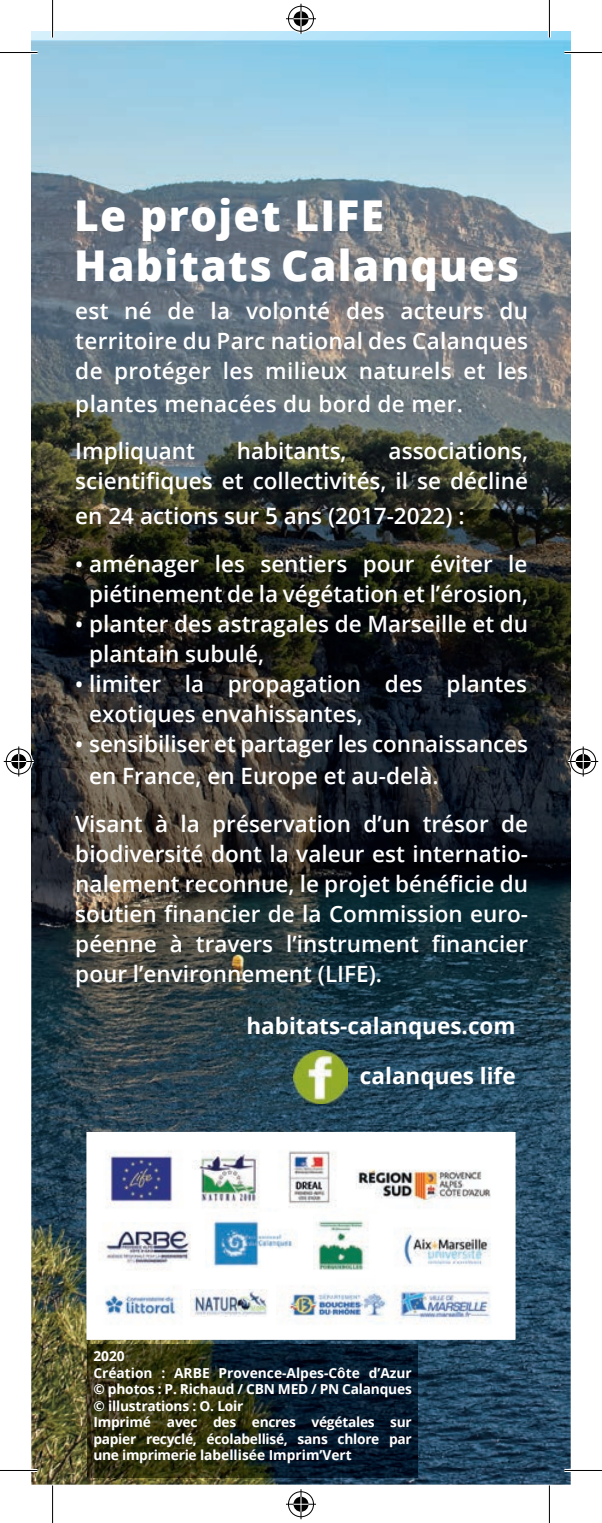
<style>
.page{position:relative;width:602px;height:1523px;background:#fff}
.page>*{position:absolute;margin:0;border:0;box-sizing:border-box;transform-origin:0 0}
.t1{font:800 42.5px/50px "Open Sans";letter-spacing:.03em;color:#fff}
.t2{font:600 22.5px/30px "Open Sans";color:#fff}
.t3{font:700 22.5px "Open Sans";color:#fff}
.t4{font:700 13.75px/16.5px "Open Sans";letter-spacing:-.015em;color:#fff}
.s1{font-size:21.25px}
</style>
<div class="page">
<img style="left:31px;top:31px;width:539px;height:1104px">
<img style="left:31px;top:1135px;width:90px;height:349px">
<img style="left:480px;top:1135px;width:90px;height:349px">
<img style="left:121px;top:1339px;width:359px;height:145px">
<img style="left:293px;top:1050px;width:54px;height:53px">
<img style="left:87px;top:1131px;width:428px;height:208px">
<img style="left:87px;top:1344px;width:330px;height:133px">
<img style="left:99px;top:1222px;width:104px;height:49px">
<div style="left:200px;top:1220px;width:112px;height:50px;background:#fff"></div>
<img style="left:205px;top:1212px;width:92px;height:61px">
<img style="left:313px;top:1214px;width:65px;height:61px">
<div style="left:183px;top:1271px;width:92px;height:62px;background:#fff"></div>
<img style="left:190px;top:1289px;width:78px;height:27px">
<hr style="left:0;top:51px;width:38px;height:3px;background:#fff">
<hr style="left:564px;top:51px;width:37px;height:3px;background:#fff">
<hr style="left:0;top:1468px;width:38px;height:3px;background:#fff">
<hr style="left:564px;top:1468px;width:37px;height:3px;background:#fff">
<hr style="left:51px;top:0;width:3px;height:37px;background:#fff">
<hr style="left:547px;top:0;width:3px;height:37px;background:#fff">
<hr style="left:0;top:52px;width:38px;height:1px;background:#000">
<hr style="left:564px;top:52px;width:37px;height:1px;background:#000">
<hr style="left:0;top:1469px;width:38px;height:1px;background:#000">
<hr style="left:564px;top:1469px;width:37px;height:1px;background:#000">
<hr style="left:52px;top:0;width:1px;height:37px;background:#000">
<hr style="left:52px;top:1485px;width:1px;height:37px;background:#000">
<hr style="left:548px;top:0;width:1px;height:37px;background:#000">
<hr style="left:548px;top:1485px;width:1px;height:37px;background:#000">
<div style="left:286px;top:5px;width:29px;height:28px;border:3px solid #fff;border-radius:50%"></div>
<hr style="left:286px;top:17px;width:30px;height:3px;background:#fff">
<hr style="left:299px;top:4px;width:3px;height:30px;background:#fff">
<div style="left:291px;top:10px;width:19px;height:18px;border:3px solid #fff;border-radius:50%"></div>
<div style="left:288px;top:6px;width:25px;height:26px;border:1px solid #000;border-radius:50%"></div>
<hr style="left:286px;top:18px;width:30px;height:1px;background:#000">
<hr style="left:300px;top:4px;width:1px;height:30px;background:#000">
<svg style="left:293px;top:11px;width:15px;height:15px"></svg>
<div style="left:286px;top:1490px;width:29px;height:28px;border:3px solid #fff;border-radius:50%"></div>
<hr style="left:286px;top:1502px;width:30px;height:3px;background:#fff">
<hr style="left:299px;top:1489px;width:3px;height:30px;background:#fff">
<div style="left:291px;top:1495px;width:19px;height:18px;border:3px solid #fff;border-radius:50%"></div>
<div style="left:288px;top:1491px;width:25px;height:25px;border:1px solid #000;border-radius:50%"></div>
<hr style="left:286px;top:1503px;width:30px;height:1px;background:#000">
<hr style="left:300px;top:1489px;width:1px;height:30px;background:#000">
<svg style="left:293px;top:1496px;width:15px;height:15px"></svg>
<div style="left:5px;top:747px;width:28px;height:28px;border:3px solid #fff;border-radius:50%"></div>
<hr style="left:4px;top:760px;width:30px;height:3px;background:#fff">
<hr style="left:17px;top:746px;width:3px;height:30px;background:#fff">
<div style="left:10px;top:752px;width:18px;height:18px;border:3px solid #fff;border-radius:50%"></div>
<div style="left:6px;top:748px;width:26px;height:26px;border:1px solid #000;border-radius:50%"></div>
<hr style="left:4px;top:761px;width:30px;height:1px;background:#000">
<hr style="left:18px;top:746px;width:1px;height:30px;background:#000">
<svg style="left:11px;top:754px;width:15px;height:15px"></svg>
<div style="left:568px;top:747px;width:28px;height:28px;border:3px solid #fff;border-radius:50%"></div>
<hr style="left:567px;top:760px;width:30px;height:3px;background:#fff">
<hr style="left:581px;top:746px;width:3px;height:30px;background:#fff">
<div style="left:573px;top:752px;width:18px;height:18px;border:3px solid #fff;border-radius:50%"></div>
<div style="left:570px;top:748px;width:25px;height:26px;border:1px solid #000;border-radius:50%"></div>
<hr style="left:567px;top:761px;width:30px;height:1px;background:#000">
<hr style="left:582px;top:746px;width:1px;height:30px;background:#000">
<svg style="left:575px;top:754px;width:15px;height:15px"></svg>
<h1 class="t1" style="left:74px;top:188px;width:446px">Le projet LIFE<br>Habitats Calanques</h1>
<p class="t2" style="left:75px;top:295px;width:454px;text-align:justify">est né de la volonté des acteurs du territoire du Parc national des Calanques de protéger les milieux naturels et les</p>
<p class="t2" style="left:75px;top:379px;width:389px;line-height:47.5px">plantes menacées du bord de mer.<br>Impliquant</p>
<p class="t2" style="left:237px;top:435px;width:111px">habitants,</p>
<p class="t2" style="left:75px;top:435px;width:454px;text-align:right">associations,<br>scientifiques et collectivités, il se décline</p>
<p class="t2" style="left:75px;top:500px;width:390px">en 24 actions sur 5 ans (2017-2022) :</p>
<p class="t2" style="left:75px;top:548px;width:454px;text-align:right"><span class="s1">•</span> aménager les sentiers pour éviter le piétinement de la végétation et l’érosion,</p>
<p class="t2" style="left:89px;top:608px;width:440px;text-indent:-14px"><span class="s1">•</span> planter des astragales de Marseille et du plantain subulé,</p>
<p class="t2" style="left:89px;top:668px;width:439px;text-indent:-14px"><span class="s1">•</span> limiter la propagation des plantes exotiques envahissantes,</p>
<p class="t2" style="left:89px;top:727px;width:440px;line-height:32.5px;text-indent:-14px"><span class="s1">•</span> sensibiliser et partager les connaissances en France, en Europe et au-delà.</p>
<p class="t2" style="left:75px;top:808px;width:454px;text-align:justify">Visant à la préservation d’un trésor de biodiversité dont la valeur est internatio&shy;nalement reconnue, le projet bénéficie du soutien financier de la Commission euro&shy;péenne à travers l’instrument financier pour l’environnement (LIFE).</p>
<p class="t3" style="left:246px;top:1009px;width:270px">habitats-calanques.com</p>
<p class="t3" style="left:359px;top:1059px;width:157px">calanques life</p>
<p class="t4" style="left:93px;top:1347px;width:320px">2020<br>Création : ARBE Provence-Alpes-Côte d’Azur © photos : P. Richaud / CBN MED / PN Calanques © illustrations : O. Loir<br>Imprimé avec des encres végétales sur papier recyclé, écolabellisé, sans chlore par une imprimerie labellisée Imprim’Vert</p>
</div>
